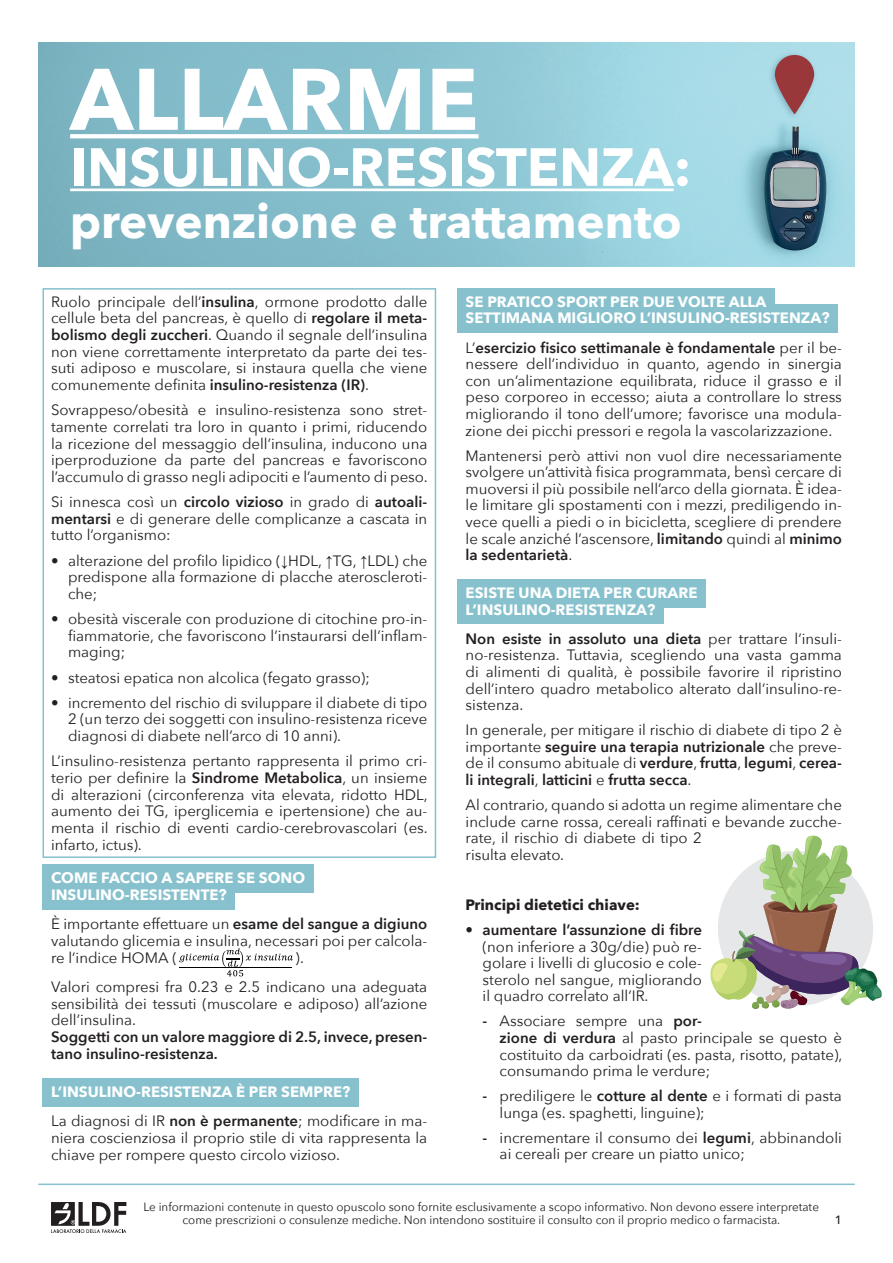
<style>
.page{position:relative;width:893px;height:1263px;background:#fff}
.page>*{position:absolute;margin:0;border:0;box-sizing:border-box;transform-origin:0 0}
.t1{font:700 86.25px "Avenir Next";color:#fff}
.t2{font:700 53.25px "Avenir Next";color:#fff}
.t3{font:700 47.4px "Avenir Next";color:#fff}
.t4{font:15px/16.6px "Avenir Next";color:#231f20;text-align:justify}
.t5{font:700 15px/16.5px "Avenir Next";color:#fff}
.t6{font:600 15px/16.6px "Avenir Next";color:#231f20}
.t7{font:700 15px "Avenir Next";color:#231f20}
.t8{font:15px "Avenir";color:#231f20}
.t9{font:12px/13.5px "Avenir Next";color:#231f20;text-align:center}
.t10{font:500 12px "Avenir Next";color:#231f20}
.s1{font-weight:600}
.s2{font-family:"Times New Roman"}
.s3{font-family:"Avenir"}
.s4{font-family:"Avenir Next"}
.s5{font-weight:400;color:#231f20}
.s6{font-weight:600;color:#231f20}
</style>
<div class="page">
<svg style="left:51px;top:1202px;width:75px;height:31px"></svg>
<hr style="left:38px;top:1183px;width:817px;height:2px;background:#86c1cd">
<img style="left:38px;top:43px;width:817px;height:224px">
<svg style="left:70px;top:134px;width:408px;height:4px"></svg>
<hr style="left:70px;top:189px;width:604px;height:2px;background:#fff">
<div style="left:43px;top:864px;width:271px;height:29px;background:#86c1cd"></div>
<div style="left:43px;top:881px;width:192px;height:29px;background:#86c1cd"></div>
<div style="left:43px;top:1077px;width:316px;height:29px;background:#86c1cd"></div>
<svg style="left:179px;top:948px;width:114px;height:28px"></svg>
<hr style="left:179px;top:968px;width:113px;height:1px;background:#000001">
<div style="left:457px;top:287px;width:318px;height:29px;background:#86c1cd"></div>
<div style="left:457px;top:304px;width:381px;height:29px;background:#86c1cd"></div>
<div style="left:457px;top:579px;width:249px;height:29px;background:#86c1cd"></div>
<div style="left:457px;top:595px;width:207px;height:29px;background:#86c1cd"></div>
<div style="left:43px;top:288px;width:393px;height:570px;border:2px solid #86c1cd"></div>
<svg style="left:710px;top:835px;width:172px;height:174px"></svg>
<h1 class="t1" style="left:70px;top:25px;width:410px">ALLARME</h1>
<h2 class="t2" style="left:70px;top:121px;width:623px">INSULINO-RESISTENZA:</h2>
<h3 class="t3" style="left:70px;top:180px;width:613px">prevenzione e trattamento</h3>
<p class="t4" style="left:51px;top:293px;width:378px">Ruolo principale dell’<span class="s1">insulina</span>, ormone prodotto dalle cellule beta del pancreas, è quello di <span class="s1">regolare il meta&shy;bolismo degli zuccheri</span>. Quando il segnale dell’insulina non viene correttamente interpretato da parte dei tes&shy;suti adiposo e muscolare, si instaura quella che viene comunemente definita <span class="s1">insulino-resistenza (IR)</span>.</p>
<p class="t4" style="left:51px;top:401px;width:378px">Sovrappeso/obesità e insulino-resistenza sono stret&shy;tamente correlati tra loro in quanto i primi, riducendo la ricezione del messaggio dell’insulina, inducono una iperproduzione da parte del pancreas e favoriscono l’accumulo di grasso negli adipociti e l’aumento di peso.</p>
<p class="t4" style="left:51px;top:493px;width:378px">Si innesca così un <span class="s1">circolo vizioso</span> in grado di <span class="s1">autoali&shy;mentarsi</span> e di generare delle complicanze a cascata in tutto l’organismo:</p>
<p class="t4" style="left:68px;top:551px;width:361px;text-indent:-17px">• alterazione del profilo lipidico (<span class="s2">↓</span>HDL, <span class="s2">↑</span>TG, <span class="s2">↑</span>LDL) che predispone alla formazione di placche ateroscleroti&shy;che;</p>
<p class="t4" style="left:68px;top:610px;width:361px;text-indent:-17px">• obesità viscerale con produzione di citochine pro-in&shy;fiammatorie, che favoriscono l’instaurarsi dell’inflam&shy;maging;</p>
<p class="t4" style="left:51px;top:668px;width:320px">• steatosi epatica non alcolica (fegato grasso);</p>
<p class="t4" style="left:68px;top:694px;width:361px;text-indent:-17px">• incremento del rischio di sviluppare il diabete di tipo 2 (un terzo dei soggetti con insulino-resistenza riceve diagnosi di diabete nell’arco di 10 anni).</p>
<p class="t4" style="left:51px;top:752px;width:378px">L’insulino-resistenza pertanto rappresenta il primo cri&shy;terio per definire la <span class="s1">Sindrome Metabolica</span>, un insieme di alterazioni (circonferenza vita elevata, ridotto HDL, aumento dei TG, iperglicemia e ipertensione) che au&shy;menta il rischio di eventi cardio-cerebrovascolari (es. infarto, ictus).</p>
<p class="t5" style="left:51px;top:869px;width:256px">COME FACCIO A SAPERE SE SONO<br>INSULINO-RESISTENTE?</p>
<p class="t4" style="left:51px;top:915px;width:378px">È importante effettuare un <span class="s1">esame del sangue a digiuno </span>valutando glicemia e insulina, necessari poi per calcola&shy;re l’indice HOMA <span class="s3">(</span></p>
<p class="t8" style="left:296px;top:949px;width:9px">)<span class="s4">.</span></p>
<p class="t4" style="left:51px;top:978px;width:378px">Valori compresi fra 0.23 e 2.5 indicano una adeguata sensibilità dei tessuti (muscolare e adiposo) all’azione dell’insulina.</p>
<p class="t6" style="left:51px;top:1028px;width:378px">Soggetti con un valore maggiore di 2.5, invece, presen&shy;tano insulino-resistenza.</p>
<p class="t5" style="left:51px;top:1076px;width:378px;line-height:29.4px">L’INSULINO-RESISTENZA È PER SEMPRE?<br><span class="s5">La diagnosi di IR</span> <span class="s6">non è permanente</span><span class="s5">; modificare in ma-</span></p>
<p class="t4" style="left:51px;top:1129px;width:378px">niera coscienziosa il proprio stile di vita rappresenta la chiave per rompere questo circolo vizioso.</p>
<p class="t5" style="left:466px;top:293px;width:365px">SE PRATICO SPORT PER DUE VOLTE ALLA<br>SETTIMANA MIGLIORO L’INSULINO-RESISTENZA?</p>
<p class="t4" style="left:466px;top:339px;width:378px">L’<span class="s1">esercizio fisico settimanale è fondamentale</span> per il be&shy;nessere dell’individuo in quanto, agendo in sinergia con un’alimentazione equilibrata, riduce il grasso e il peso corporeo in eccesso; aiuta a controllare lo stress migliorando il tono dell’umore; favorisce una modula&shy;zione dei picchi pressori e regola la vascolarizzazione.</p>
<p class="t4" style="left:466px;top:446px;width:378px">Mantenersi però attivi non vuol dire necessariamente svolgere un’attività fisica programmata, bensì cercare di muoversi il più possibile nell’arco della giornata. È idea&shy;le limitare gli spostamenti con i mezzi, prediligendo in&shy;vece quelli a piedi o in bicicletta, scegliere di prendere le scale anziché l’ascensore, <span class="s1">limitando</span> quindi al <span class="s1">minimo la sedentarietà</span>.</p>
<p class="t5" style="left:466px;top:584px;width:233px">ESISTE UNA DIETA PER CURARE<br>L’INSULINO-RESISTENZA?</p>
<p class="t4" style="left:466px;top:630px;width:378px"><span class="s1">Non esiste in assoluto una dieta</span> per trattare l’insuli&shy;no-resistenza. Tuttavia, scegliendo una vasta gamma di alimenti di qualità, è possibile favorire il ripristino dell’intero quadro metabolico alterato dall’insulino-re&shy;sistenza.</p>
<p class="t4" style="left:466px;top:721px;width:378px">In generale, per mitigare il rischio di diabete di tipo 2 è importante <span class="s1">seguire una terapia nutrizionale</span> che preve&shy;de il consumo abituale di <span class="s1">verdure</span>, <span class="s1">frutta</span>, <span class="s1">legumi</span>, <span class="s1">cerea&shy;li integrali</span>, <span class="s1">latticini</span> e <span class="s1">frutta secca</span>.</p>
<p class="t4" style="left:466px;top:796px;width:378px;text-align:left">Al contrario, quando si adotta un regime alimentare che include carne rossa, cereali raffinati e bevande zucche&shy;rate, il rischio di diabete di tipo 2<br>risulta elevato.</p>
<p class="t7" style="left:466px;top:892px;width:176px">Principi dietetici chiave:</p>
<p class="t6" style="left:466px;top:921px;width:238px">• aumentare l’assunzione di fibre</p>
<p class="t4" style="left:483px;top:937px;width:221px">(non inferiore a 30g/die) può re&shy;golare i livelli di glucosio e cole&shy;sterolo nel sangue, migliorando il quadro correlato all’IR.</p>
<p class="t4" style="left:500px;top:1012px;width:344px;text-align:left;text-indent:-17px"><span class="s1">-</span> Associare sempre una <span class="s1">por-<br>zione di verdura</span> al pasto principale se questo è costituito da carboidrati (es. pasta, risotto, patate), consumando prima le verdure;</p>
<p class="t4" style="left:500px;top:1087px;width:344px;text-indent:-17px"><span class="s1">-</span> prediligere le <span class="s1">cotture al dente</span> e i formati di pasta lunga (es. spaghetti, linguine);</p>
<p class="t4" style="left:500px;top:1129px;width:344px;text-indent:-17px"><span class="s1">-</span> incrementare il consumo dei <span class="s1">legumi</span>, abbinandoli ai cereali per creare un piatto unico;</p>
<p class="t9" style="left:143px;top:1199px;width:677px">Le informazioni contenute in questo opuscolo sono fornite esclusivamente a scopo informativo. Non devono essere interpretate come prescrizioni o consulenze mediche. Non intendono sostituire il consulto con il proprio medico o farmacista.</p>
<p class="t10" style="left:835px;top:1209px;width:9px">1</p>
</div>
